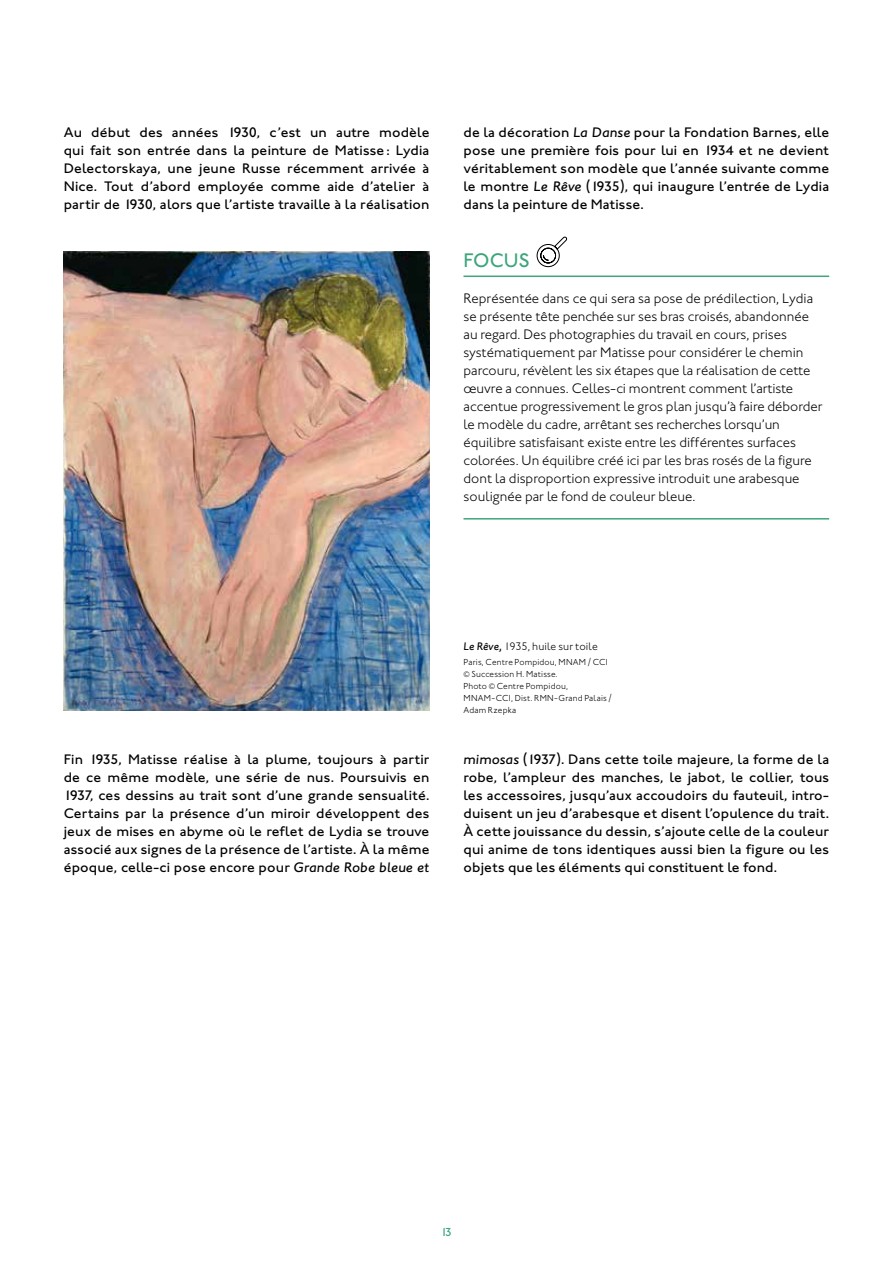
<style>
.page{position:relative;width:893px;height:1263px;background:#fff}
.page>*{position:absolute;margin:0;border:0;box-sizing:border-box;transform-origin:0 0}
.t1{font:500 20.25px "Johnston ITC";color:#3da67b}
.t2{font:500 14.25px/18px "Johnston ITC";letter-spacing:.01em;color:#000;text-align:justify}
.t3{font:300 14.25px/18px "Johnston ITC";color:#000}
.t4{font:500 12px "Johnston ITC";color:#3da67b}
.t5{font:300 11.25px "Johnston ITC";letter-spacing:.005em;color:#000}
.t6{font:300 9px/12px "Johnston ITC";letter-spacing:.02em;color:#000}
.s1{font-family:"Johnston ITC Pro";font-style:italic}
.s2{font-family:"Johnston ITC Pro";font-weight:500;font-style:italic}
</style>
<div class="page">
<img style="left:64px;top:252px;width:365px;height:459px">
<hr style="left:463px;top:275px;width:366px;height:2px;background:#3da67b">
<hr style="left:463px;top:518px;width:366px;height:1px;background:#3da67b">
<svg style="left:536px;top:236px;width:32px;height:31px"></svg>
<p class="t2" style="left:64px;top:123px;width:367px">Au début des années 1930, c’est un autre modèle qui fait son entrée dans la peinture de Matisse : Lydia Delectorskaya, une jeune Russe récemment arrivée à Nice. Tout d’abord employée comme aide d’atelier à partir de 1930, alors que l’artiste travaille à la réalisation</p>
<p class="t2" style="left:463px;top:123px;width:367px">de la décoration <span class="s1">La Danse</span> pour la Fondation Barnes, elle pose une première fois pour lui en 1934 et ne devient véritablement son modèle que l’année suivante comme le montre <span class="s1">Le Rêve</span> (1935), qui inaugure l’entrée de Lydia dans la peinture de Matisse.</p>
<h1 class="t1" style="left:463px;top:248px;width:68px">FOCUS</h1>
<p class="t3" style="left:463px;top:289px;width:361px">Représentée dans ce qui sera sa pose de prédilection, Lydia se présente tête penchée sur ses bras croisés, abandonnée au regard. Des photographies du travail en cours, prises systématiquement par Matisse pour considérer le chemin parcouru, révèlent les six étapes que la réalisation de cette œuvre a connues. Celles-ci montrent comment l’artiste accentue progressivement le gros plan jusqu’à faire déborder le modèle du cadre, arrêtant ses recherches lorsqu’un équilibre satisfaisant existe entre les différentes surfaces colorées. Un équilibre créé ici par les bras rosés de la figure dont la disproportion expressive introduit une arabesque soulignée par le fond de couleur bleue.</p>
<p class="t5" style="left:463px;top:639px;width:136px"><span class="s2">Le Rêve,</span> 1935, huile sur toile</p>
<p class="t6" style="left:463px;top:656px;width:150px">Paris, Centre Pompidou, MNAM / CCI © Succession H. Matisse.<br>Photo © Centre Pompidou,<br>MNAM-CCI, Dist. RMN-Grand Palais /<br>Adam Rzepka</p>
<p class="t2" style="left:64px;top:750px;width:367px">Fin 1935, Matisse réalise à la plume, toujours à partir de ce même modèle, une série de nus. Poursuivis en 1937, ces dessins au trait sont d’une grande sensualité.<br>Certains par la présence d’un miroir développent des jeux de mises en abyme où le reflet de Lydia se trouve associé aux signes de la présence de l’artiste. À la même époque, celle-ci pose encore pour <span class="s1">Grande Robe bleue et</span></p>
<p class="t2" style="left:463px;top:750px;width:367px"><span class="s1">mimosas</span> (1937). Dans cette toile majeure, la forme de la robe, l’ampleur des manches, le jabot, le collier, tous les accessoires, jusqu’aux accoudoirs du fauteuil, intro&shy;duisent un jeu d’arabesque et disent l’opulence du trait.<br>À cette jouissance du dessin, s’ajoute celle de la couleur qui anime de tons identiques aussi bien la figure ou les objets que les éléments qui constituent le fond.</p>
<p class="t4" style="left:441px;top:1224px;width:13px">13</p>
</div>
